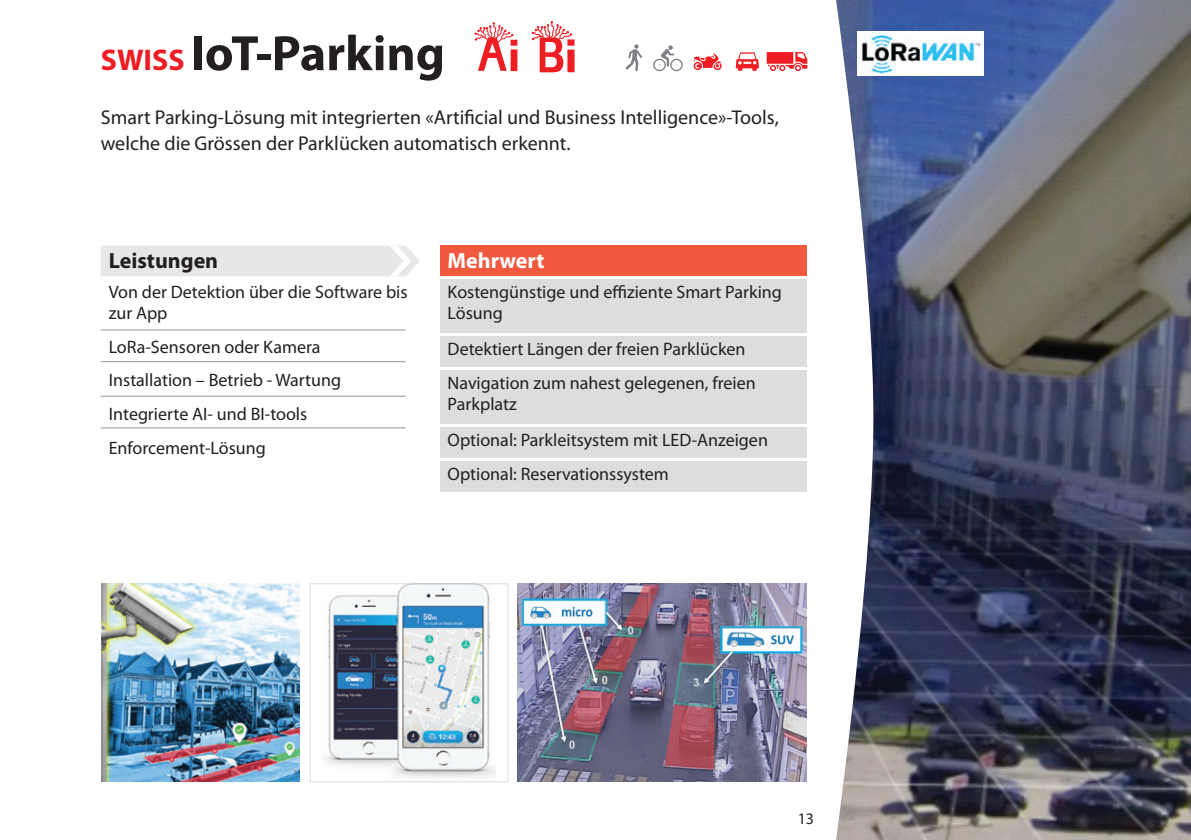
<style>
.page{position:relative;width:1191px;height:840px;background:#fff}
.page>*{position:absolute;margin:0;border:0;box-sizing:border-box;transform-origin:0 0}
.t1{font:700 50px "Myriad Pro";color:#231f20}
.t2{font:700 22px "Myriad Pro";color:#231f20}
.t3{font:700 22px "Myriad Pro";color:#fff}
.t4{font:20px/26px "Myriad Pro";color:#231f20}
.t5{font:18px/33.6px "Myriad Pro";color:#231f20}
.t6{font:16px "Myriad Pro";color:#231f20}
.s1{font-size:30px;color:#ee1d23}
</style>
<div class="page">
<img style="left:836px;top:0;width:355px;height:839px">
<img style="left:102px;top:583px;width:197px;height:198px">
<img style="left:518px;top:583px;width:288px;height:198px">
<svg style="left:693px;top:53px;width:28px;height:17px"></svg>
<svg style="left:735px;top:52px;width:24px;height:19px"></svg>
<svg style="left:766px;top:52px;width:41px;height:19px"></svg>
<div style="left:440px;top:245px;width:366px;height:31px;background:#f0593e"></div>
<div style="left:440px;top:279px;width:366px;height:54px;background:#dcdddf"></div>
<div style="left:440px;top:426px;width:366px;height:31px;background:#dcdddf"></div>
<div style="left:440px;top:460px;width:366px;height:31px;background:#dcdddf"></div>
<div style="left:440px;top:336px;width:366px;height:31px;background:#dcdddf"></div>
<div style="left:440px;top:370px;width:366px;height:53px;background:#dcdddf"></div>
<svg style="left:101px;top:245px;width:319px;height:31px;background:#e7e8ea"></svg>
<hr style="left:101px;top:329px;width:304px;height:1px;background:#939598">
<hr style="left:101px;top:361px;width:304px;height:1px;background:#939598">
<hr style="left:101px;top:395px;width:304px;height:1px;background:#939598">
<hr style="left:101px;top:427px;width:304px;height:1px;background:#939598">
<svg style="left:474px;top:22px;width:43px;height:49px"></svg>
<svg style="left:531px;top:21px;width:43px;height:51px"></svg>
<img style="left:857px;top:31px;width:126px;height:45px">
<svg style="left:625px;top:44px;width:17px;height:27px"></svg>
<svg style="left:653px;top:45px;width:29px;height:26px"></svg>
<img style="left:325px;top:585px;width:170px;height:193px">
<div style="left:310px;top:583px;width:198px;height:198px;border:1px solid #dcdddf"></div>
<h1 class="t1" style="left:101px;top:21px;width:346px"><span class="s1">SWISS</span> IoT-Parking</h1>
<p class="t4" style="left:101px;top:104px;width:679px">Smart Parking-Lösung mit integrierten «Artificial und Business Intelligence»-Tools, welche die Grössen der Parklücken automatisch erkennt.</p>
<p class="t2" style="left:109px;top:245px;width:111px">Leistungen</p>
<p class="t5" style="left:109px;top:280px;width:300px;line-height:21.6px">Von der Detektion über die Software bis zur App</p>
<p class="t5" style="left:109px;top:329px;width:234px">LoRa-Sensoren oder Kamera<br>Installation – Betrieb - Wartung<br>Integrierte AI- und BI-tools<br>Enforcement-Lösung</p>
<p class="t3" style="left:447px;top:245px;width:98px">Mehrwert</p>
<p class="t5" style="left:447px;top:280px;width:336px;line-height:21.6px">Kostengünstige und effiziente Smart Parking<br>Lösung</p>
<p class="t5" style="left:447px;top:332px;width:309px">Detektiert Längen der freien Parklücken<br>Navigation zum nahest gelegenen, freien</p>
<p class="t5" style="left:447px;top:386px;width:322px;line-height:36px">Parkplatz<br>Optional: Parkleitsystem mit LED-Anzeigen</p>
<p class="t5" style="left:447px;top:456px;width:223px">Optional: Reservationssystem</p>
<p class="t6" style="left:797px;top:807px;width:18px">13</p>
</div>
